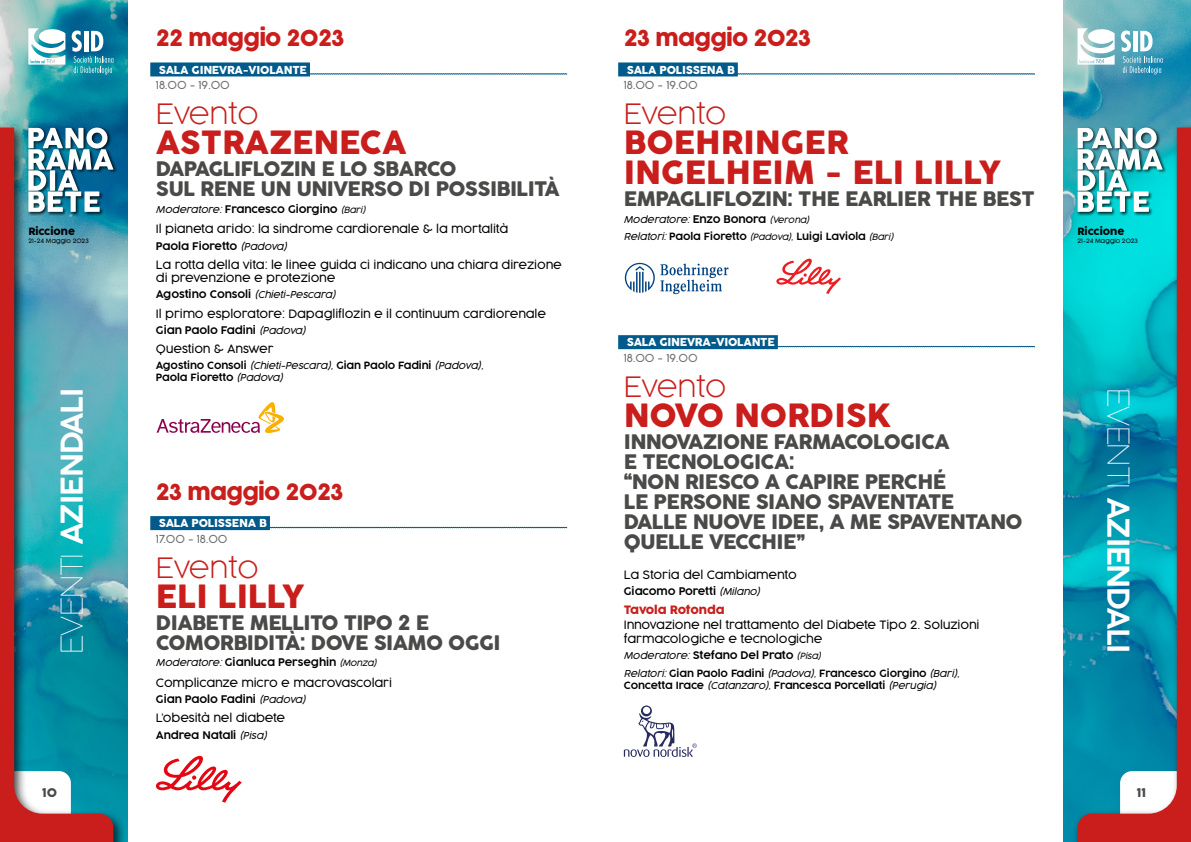
<style>
.page{position:relative;width:1191px;height:842px;background:#fff}
.page>*{position:absolute;margin:0;border:0;box-sizing:border-box;transform-origin:0 0}
.t1{font:32px/30px "Cocogoose Pro";color:#c91e1c}
.t2{font:300 30px "Cocogoose Pro";letter-spacing:-.04em;color:#fff}
.t3{font:200 28px "Cocogoose Pro";color:#c91e1c}
.t4{font:22px "Cocogoose Pro";letter-spacing:-.04em;color:#c91e1c}
.t5{font:20px/20px "Cocogoose Pro";letter-spacing:-.03em;color:#4a4a49}
.t6{font:12px "Cocogoose Pro";color:#4a4a49}
.t7{font:300 11.5px/13.5px "Cocogoose Pro";letter-spacing:-.01em;color:#000}
.t8{font:11.5px "Cocogoose Pro";letter-spacing:-.01em;color:#c91e1c}
.t9{font:11px "Cocogoose Pro";letter-spacing:-.02em;color:#fff}
.t10{font:300 11px "Cocogoose Pro";letter-spacing:-.02em;color:#706f6f}
.t11{font:300 10.5px "Cocogoose Pro";letter-spacing:-.01em;color:#000}
.t12{font:300 10px/12px "Cocogoose Pro";letter-spacing:-.01em;color:#000}
.t13{font:10px "Cocogoose Pro";color:#010202}
.t14{font:italic 300 9.5px "Cocogoose Pro";letter-spacing:-.01em;color:#000}
.t15{font:300 6px "Cocogoose Pro";letter-spacing:-.02em;color:#010202}
.s1{font-style:italic;font-size:9.5px}
.s2{font-style:italic;font-size:8.5px}
.s3{font-style:normal;font-size:10.5px}
.s4{font-size:8.5px}
.s5{font-weight:100}
</style>
<div class="page">
<img style="left:1063px;top:0;width:128px;height:842px">
<img style="left:0;top:0;width:128px;height:842px">
<svg style="left:28px;top:28px;width:37px;height:37px"></svg>
<svg style="left:72px;top:30px;width:41px;height:44px"></svg>
<svg style="left:1077px;top:28px;width:37px;height:37px"></svg>
<svg style="left:1120px;top:30px;width:42px;height:44px"></svg>
<div style="left:0;top:122px;width:127px;height:720px;background:#000;opacity:.75"></div>
<img style="left:0;top:128px;width:113px;height:714px">
<div style="left:1072px;top:122px;width:119px;height:720px;background:#000;opacity:.75"></div>
<svg style="left:1077px;top:128px;width:114px;height:714px"></svg>
<div style="left:618px;top:62px;width:120px;height:14px;background:#005a8b"></div>
<svg style="left:737px;top:73px;width:298px;height:1px"></svg>
<div style="left:618px;top:335px;width:160px;height:14px;background:#005a8b"></div>
<svg style="left:778px;top:346px;width:257px;height:1px"></svg>
<svg style="left:776px;top:259px;width:65px;height:35px"></svg>
<svg style="left:625px;top:263px;width:103px;height:31px"></svg>
<svg style="left:624px;top:705px;width:73px;height:52px"></svg>
<div style="left:150px;top:62px;width:160px;height:14px;background:#005a8b"></div>
<svg style="left:310px;top:73px;width:257px;height:1px"></svg>
<svg style="left:157px;top:402px;width:127px;height:31px"></svg>
<div style="left:150px;top:516px;width:120px;height:14px;background:#005a8b"></div>
<svg style="left:270px;top:527px;width:297px;height:1px"></svg>
<svg style="left:156px;top:756px;width:86px;height:47px"></svg>
<h3 class="t4" style="left:156px;top:24px;width:190px">22 maggio 2023</h3>
<p class="t9" style="left:159px;top:62px;width:150px">SALA GINEVRA-VIOLANTE</p>
<p class="t10" style="left:156px;top:78px;width:75px">18.00 - 19.00</p>
<h3 class="t3" style="left:156px;top:95px;width:104px">Evento</h3>
<h1 class="t1" style="left:156px;top:129px;width:252px">ASTRAZENECA</h1>
<h3 class="t5" style="left:156px;top:160px;width:405px">DAPAGLIFLOZIN E LO SBARCO<br>SUL RENE UN UNIVERSO DI POSSIBILITÀ</h3>
<p class="t11" style="left:156px;top:202px;width:211px"><span class="s1">Moderatore:</span> Francesco Giorgino <span class="s2">(Bari)</span></p>
<p class="t7" style="left:156px;top:222px;width:354px">Il pianeta arido: la sindrome cardiorenale &amp; la mortalità</p>
<p class="t11" style="left:156px;top:239px;width:132px">Paola Fioretto <span class="s1">(Padova)</span></p>
<p class="t7" style="left:156px;top:257px;width:407px">La rotta della vita: le linee guida ci indicano una chiara direzione di prevenzione e protezione</p>
<p class="t14" style="left:156px;top:288px;width:181px"><span class="s3">Agostino Consoli</span> (Chieti-Pescara)</p>
<p class="t7" style="left:156px;top:306px;width:391px">Il primo esploratore: Dapagliflozin e il continuum cardiorenale</p>
<p class="t11" style="left:156px;top:323px;width:151px">Gian Paolo Fadini <span class="s1">(Padova)</span></p>
<p class="t7" style="left:156px;top:342px;width:119px">Question &amp; Answer</p>
<p class="t12" style="left:156px;top:360px;width:329px">Agostino Consoli <span class="s1">(Chieti-Pescara),</span> Gian Paolo Fadini <span class="s1">(Padova),<br></span>Paola Fioretto <span class="s1">(Padova)</span></p>
<h3 class="t4" style="left:624px;top:24px;width:189px">23 maggio 2023</h3>
<p class="t9" style="left:626px;top:62px;width:110px">SALA POLISSENA B</p>
<p class="t10" style="left:624px;top:78px;width:75px">18.00 - 19.00</p>
<h3 class="t3" style="left:624px;top:95px;width:104px">Evento</h3>
<h1 class="t1" style="left:624px;top:129px;width:379px">BOEHRINGER<br>INGELHEIM - ELI LILLY</h1>
<h3 class="t5" style="left:624px;top:190px;width:412px">EMPAGLIFLOZIN: THE EARLIER THE BEST</h3>
<p class="t14" style="left:624px;top:213px;width:187px">Moderatore: <span class="s3">Enzo Bonora</span> <span class="s4">(Verona)</span></p>
<p class="t12" style="left:624px;top:231px;width:271px"><span class="s1">Relatori:</span> Paola Fioretto <span class="s2">(Padova),</span> Luigi Laviola <span class="s2">(Bari)</span></p>
<p class="t13" style="left:28px;top:224px;width:48px">Riccione</p>
<p class="t15" style="left:28px;top:236px;width:62px">21-24 Maggio 2023</p>
<p class="t13" style="left:1077px;top:224px;width:48px">Riccione</p>
<p class="t15" style="left:1077px;top:236px;width:62px">21-24 Maggio 2023</p>
<p class="t9" style="left:626px;top:335px;width:150px">SALA GINEVRA-VIOLANTE</p>
<p class="t10" style="left:624px;top:351px;width:75px">18.00 - 19.00</p>
<h3 class="t3" style="left:624px;top:368px;width:104px">Evento</h3>
<h1 class="t1" style="left:624px;top:401px;width:269px">NOVO NORDISK</h1>
<h3 class="t5" style="left:624px;top:432px;width:400px">INNOVAZIONE FARMACOLOGICA<br>E TECNOLOGICA:<br>“NON RIESCO A CAPIRE PERCHÉ<br>LE PERSONE SIANO SPAVENTATE<br>DALLE NUOVE IDEE, A ME SPAVENTANO<br>QUELLE VECCHIE”</h3>
<p class="t7" style="left:624px;top:568px;width:174px">La Storia del Cambiamento</p>
<p class="t11" style="left:624px;top:584px;width:138px">Giacomo Poretti <span class="s1">(Milano)</span></p>
<p class="t8" style="left:624px;top:602px;width:102px">Tavola Rotonda</p>
<p class="t7" style="left:624px;top:618px;width:357px">Innovazione nel trattamento del Diabete Tipo 2. Soluzioni farmacologiche e tecnologiche</p>
<p class="t11" style="left:624px;top:648px;width:199px"><span class="s1">Moderatore:</span> Stefano Del Prato <span class="s2">(Pisa)</span></p>
<p class="t12" style="left:624px;top:667px;width:337px"><span class="s1">Relatori:</span> Gian Paolo Fadini <span class="s1">(Padova),</span> Francesco Giorgino <span class="s1">(Bari),<br></span>Concetta Irace <span class="s1">(Catanzaro),</span> Francesca Porcellati <span class="s1">(Perugia)</span></p>
<h2 class="t2" style="left:52px;top:653px;width:267px;rotate:-90deg"><span class="s5">EVENTI</span> AZIENDALI</h2>
<h2 class="t2" style="left:1138px;top:388px;width:267px;rotate:90deg"><span class="s5">EVENTI</span> AZIENDALI</h2>
<h3 class="t4" style="left:156px;top:477px;width:189px">23 maggio 2023</h3>
<p class="t9" style="left:159px;top:516px;width:110px">SALA POLISSENA B</p>
<p class="t10" style="left:156px;top:531px;width:73px">17.00 - 18.00</p>
<h3 class="t3" style="left:156px;top:549px;width:104px">Evento</h3>
<h1 class="t1" style="left:156px;top:582px;width:150px">ELI LILLY</h1>
<h3 class="t5" style="left:156px;top:613px;width:346px">DIABETE MELLITO TIPO 2 E<br>COMORBIDITÀ: DOVE SIAMO OGGI</h3>
<p class="t11" style="left:156px;top:655px;width:222px"><span class="s1">Moderatore:</span> Gianluca Perseghin <span class="s2">(Monza)</span></p>
<p class="t7" style="left:156px;top:676px;width:238px">Complicanze micro e macrovascolari</p>
<p class="t11" style="left:156px;top:692px;width:151px">Gian Paolo Fadini <span class="s1">(Padova)</span></p>
<p class="t7" style="left:156px;top:711px;width:131px">L’obesità nel diabete</p>
<p class="t11" style="left:156px;top:728px;width:112px">Andrea Natali <span class="s1">(Pisa)</span></p>
<p class="t6" style="left:42px;top:785px;width:16px">10</p>
<p class="t6" style="left:1136px;top:785px;width:10px">11</p>
</div>
